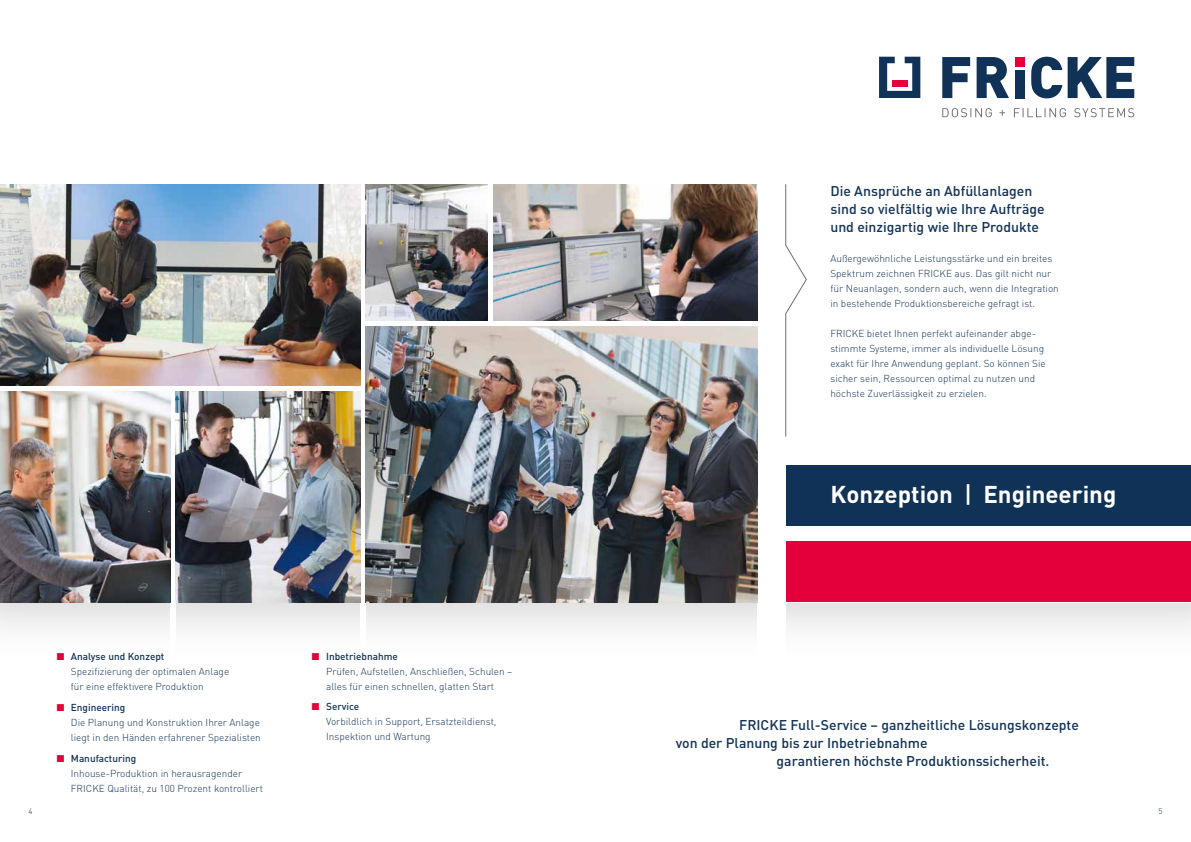
<style>
.page{position:relative;width:1191px;height:842px;background:#fff}
.page>*{position:absolute;margin:0;border:0;box-sizing:border-box;transform-origin:0 0}
.t1{font:700 24px "DIN";color:#fff}
.t2{font:500 14px/18px "DIN";color:#103256}
.t3{font:300 10px/15px "DIN";color:#103256}
.t4{font:300 8px "DIN";color:#103256}
.s1{color:#e4003a}
.s2{font-weight:500}
</style>
<div class="page">
<div style="left:0;top:0;width:1191px;height:660px;background:#706f6f;opacity:.3"></div>
<div style="left:0;top:0;width:1191px;height:602px;background:#fff"></div>
<div style="left:170px;top:553px;width:6px;height:289px;background:#fff"></div>
<div style="left:360px;top:553px;width:6px;height:289px;background:#fff"></div>
<div style="left:778px;top:465px;width:413px;height:61px;background:#103256"></div>
<div style="left:785px;top:541px;width:406px;height:61px;background:#e4003a"></div>
<div style="left:757px;top:0;width:28px;height:842px;background:#fff"></div>
<svg style="left:785px;top:184px;width:22px;height:253px"></svg>
<img style="left:0;top:184px;width:360px;height:202px">
<img style="left:366px;top:184px;width:122px;height:136px">
<img style="left:493px;top:184px;width:264px;height:136px">
<img style="left:176px;top:391px;width:184px;height:211px">
<img style="left:0;top:391px;width:170px;height:211px">
<img style="left:366px;top:326px;width:391px;height:276px">
<svg style="left:942px;top:57px;width:192px;height:41px"></svg>
<svg style="left:942px;top:108px;width:192px;height:9px"></svg>
<svg style="left:879px;top:57px;width:41px;height:41px"></svg>
<div style="left:892px;top:80px;width:15px;height:7px;background:#e4003a"></div>
<h2 class="t2" style="left:830px;top:181px;width:216px">Die Ansprüche an Abfüllanlagen sind so vielfältig wie Ihre Aufträge und einzigartig wie Ihre Produkte</h2>
<p class="t3" style="left:830px;top:251px;width:230px">Außergewöhnliche Leistungsstärke und ein breites Spektrum zeichnen FRICKE aus. Das gilt nicht nur für Neuanlagen, sondern auch, wenn die Integration in bestehende Produktionsbereiche gefragt ist.</p>
<p class="t3" style="left:830px;top:326px;width:217px">FRICKE bietet Ihnen perfekt aufeinander abge&shy;stimmte Systeme, immer als individuelle Lösung exakt für Ihre Anwendung geplant. So können Sie sicher sein, Ressourcen optimal zu nutzen und höchste Zuverlässigkeit zu erzielen.</p>
<p class="t3" style="left:71px;top:649px;width:160px;text-indent:-14px"><span class="s1">■</span> <span class="s2">Analyse und Konzept<br></span>Spezifizierung der optimalen Anlage für eine effektivere Produktion</p>
<p class="t3" style="left:71px;top:700px;width:191px;text-indent:-14px"><span class="s1">■</span> <span class="s2">Engineering<br></span>Die Planung und Konstruktion Ihrer Anlage liegt in den Händen erfahrener Spezialisten</p>
<p class="t3" style="left:71px;top:750px;width:193px;text-indent:-14px"><span class="s1">■</span> <span class="s2">Manufacturing<br></span>Inhouse-Produktion in herausragender<br>FRICKE Qualität, zu 100 Prozent kontrolliert</p>
<p class="t3" style="left:326px;top:648px;width:188px;text-indent:-14px"><span class="s1">■</span> <span class="s2">Inbetriebnahme<br></span>Prüfen, Aufstellen, Anschließen, Schulen – alles für einen schnellen, glatten Start</p>
<p class="t3" style="left:326px;top:699px;width:172px;text-indent:-14px"><span class="s1">■</span> <span class="s2">Service<br></span>Vorbildlich in Support, Ersatzteildienst,<br>Inspektion und Wartung</p>
<h1 class="t1" style="left:830px;top:479px;width:287px">Konzeption <span class="s2">|</span> Engineering</h1>
<h2 class="t2" style="left:739px;top:715px;width:341px">FRICKE Full-Service – ganzheitliche Lösungskonzepte</h2>
<h2 class="t2" style="left:675px;top:733px;width:253px">von der Planung bis zur Inbetriebnahme</h2>
<h2 class="t2" style="left:776px;top:751px;width:274px">garantieren höchste Produktionssicherheit.</h2>
<p class="t4" style="left:28px;top:806px;width:6px">4</p>
<p class="t4" style="left:1158px;top:806px;width:6px">5</p>
</div>
